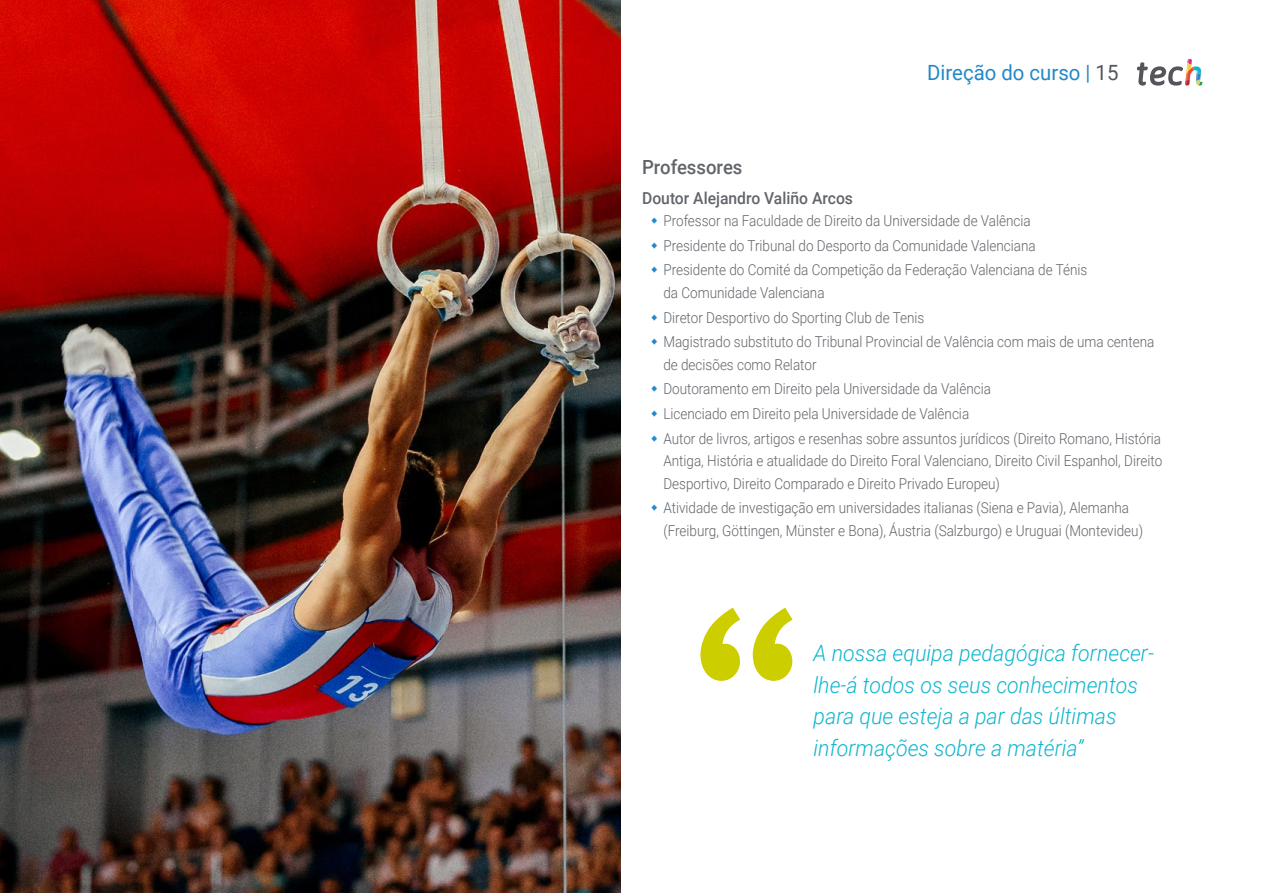
<style>
.page{position:relative;width:1263px;height:893px;background:#fff}
.page>*{position:absolute;margin:0;border:0;box-sizing:border-box;transform-origin:0 0}
.t1{font:italic 300 22.5px/31.5px "Roboto";color:#0fb6cf;scale:.95 1}
.t2{font:21px "Roboto";color:#2488c9}
.t3{font:500 19.5px "Roboto";color:#61646a;scale:.95 1}
.t4{font:500 16.5px "Roboto";color:#61646a;scale:.95 1}
.t5{font:300 15px/24.6px "Roboto";color:#61646a;scale:.9 1}
.s1{color:#52555b}
</style>
<div class="page">
<img style="left:0;top:0;width:621px;height:893px">
<svg style="left:1137px;top:59px;width:65px;height:27px"></svg>
<svg style="left:700px;top:608px;width:93px;height:73px"></svg>
<h2 class="t2" style="left:927px;top:57px;width:193px">Direção do curso | <span class="s1">15</span></h2>
<h3 class="t3" style="left:642px;top:154px;width:107px">Professores</h3>
<p class="t4" style="left:642px;top:186px;width:223px">Doutor Alejandro Valiño Arcos</p>
<p class="t5" style="left:663px;top:208px;width:472px">Professor na Faculdade de Direito da Universidade de Valência<br>Presidente do Tribunal do Desporto da Comunidade Valenciana<br>Presidente do Comité da Competição da Federação Valenciana de Ténis</p>
<p class="t5" style="left:663px;top:280px;width:547px">da Comunidade Valenciana<br>Diretor Desportivo do Sporting Club de Tenis<br>Magistrado substituto do Tribunal Provincial de Valência com mais de uma centena</p>
<p class="t5" style="left:663px;top:351px;width:555px">de decisões como Relator<br>Doutoramento em Direito pela Universidade da Valência<br>Licenciado em Direito pela Universidade de Valência<br>Autor de livros, artigos e resenhas sobre assuntos jurídicos (Direito Romano, História</p>
<p class="t5" style="left:663px;top:449px;width:556px;line-height:22.5px">Antiga, História e atualidade do Direito Foral Valenciano, Direito Civil Espanhol, Direito<br>Desportivo, Direito Comparado e Direito Privado Europeu)</p>
<p class="t5" style="left:663px;top:496px;width:534px;line-height:22.5px">Atividade de investigação em universidades italianas (Siena e Pavia), Alemanha (Freiburg, Göttingen, Münster e Bona), Áustria (Salzburgo) e Uruguai (Montevideu)</p>
<h1 class="t1" style="left:813px;top:637px;width:360px">A nossa equipa pedagógica fornecer&shy;lhe-á todos os seus conhecimentos para que esteja a par das últimas informações sobre a matéria”</h1>
</div>
